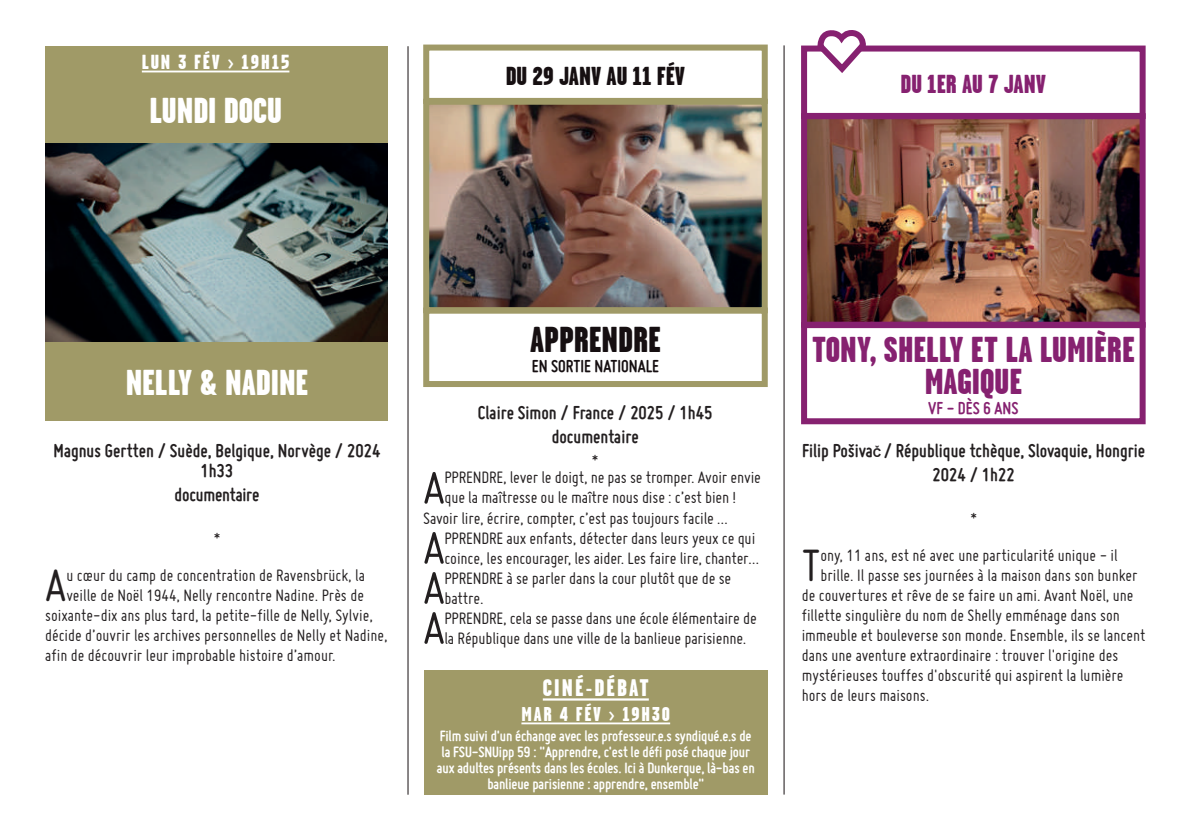
<style>
.page{position:relative;width:1191px;height:840px;background:#fff}
.page>*{position:absolute;margin:0;border:0;box-sizing:border-box;transform-origin:0 0}
.t1{font:49.2px "Miso";color:#231f20}
.t2{font:900 36px/32px "Garage Gothic";color:#862170;text-align:center}
.t3{font:900 36px "Garage Gothic";color:#fff}
.t4{font:900 36px "Garage Gothic";color:#160f11}
.t5{font:900 26px "Garage Gothic";color:#160f11}
.t6{font:900 26px "Garage Gothic";color:#862170}
.t7{font:900 24px "Garage Gothic";letter-spacing:.09em;color:#fff}
.t8{font:900 20.4px "Garage Gothic";letter-spacing:.09em;color:#fff}
.t9{font:700 20px/24px "Miso";color:#231f20;text-align:center}
.t10{font:900 20px "Garage Gothic";letter-spacing:.09em;color:#fff}
.t11{font:700 18.4px "Miso";color:#160f11}
.t12{font:700 18.4px "Miso";color:#862170}
.t13{font:18px/20px "Miso";color:#231f20}
.t14{font:700 16px/16px "Miso";letter-spacing:-.01em;color:#fff;text-align:center}
.t15{font:16px "Miso";color:#231f20}
.s1{font-family:"Arial";font-size:12px}
</style>
<div class="page">
<hr style="left:783px;top:45px;width:1px;height:749px;background:#160f11">
<img style="left:808px;top:120px;width:330px;height:200px">
<div style="left:801px;top:113px;width:344px;height:214px;border:6px solid #862170"></div>
<div style="left:801px;top:322px;width:344px;height:102px;border:6px solid #862170"></div>
<div style="left:801px;top:45px;width:344px;height:74px;border:6px solid #862170"></div>
<svg style="left:814px;top:30px;width:54px;height:43px"></svg>
<hr style="left:408px;top:46px;width:1px;height:748px;background:#160f11">
<img style="left:430px;top:106px;width:330px;height:200px">
<div style="left:423px;top:99px;width:344px;height:214px;border:6px solid #a09a67"></div>
<div style="left:423px;top:307px;width:344px;height:80px;border:6px solid #a09a67"></div>
<div style="left:423px;top:45px;width:344px;height:59px;border:6px solid #a09a67"></div>
<div style="left:424px;top:669px;width:343px;height:125px;background:#a09a67"></div>
<hr style="left:543px;top:698px;width:106px;height:2px;background:#fff">
<hr style="left:521px;top:722px;width:149px;height:2px;background:#fff">
<div style="left:45px;top:46px;width:343px;height:374px;background:#a09a67"></div>
<img style="left:46px;top:143px;width:342px;height:198px">
<hr style="left:142px;top:70px;width:147px;height:2px;background:#fff">
<p class="t8" style="left:142px;top:50px;width:149px">LUN 3 FÉV &gt; 19H15</p>
<h2 class="t3" style="left:149px;top:91px;width:134px">LUNDI DOCU</h2>
<h3 class="t5" style="left:506px;top:61px;width:181px">DU 29 JANV AU 11 FÉV</h3>
<h3 class="t6" style="left:900px;top:69px;width:147px">DU 1ER AU 7 JANV</h3>
<h2 class="t3" style="left:126px;top:363px;width:184px">NELLY &amp; NADINE</h2>
<p class="t9" style="left:54px;top:440px;width:328px;line-height:20px">Magnus Gertten / Suède, Belgique, Norvège / 2024<br>1h33</p>
<p class="t9" style="left:175px;top:482px;width:86px">documentaire</p>
<p class="t15" style="left:214px;top:529px;width:8px">*</p>
<h1 class="t1" style="left:45px;top:558px;width:23px">A</h1>
<p class="t13" style="left:66px;top:565px;width:300px">u cœur du camp de concentration de Ravensbrück, la</p>
<p class="t13" style="left:66px;top:585px;width:299px">veille de Noël 1944, Nelly rencontre Nadine. Près de</p>
<p class="t13" style="left:45px;top:605px;width:329px">soixante-dix ans plus tard, la petite-fille de Nelly, Sylvie,</p>
<p class="t13" style="left:45px;top:625px;width:344px">décide d’ouvrir les archives personnelles de Nelly et Nadine,</p>
<p class="t13" style="left:45px;top:645px;width:292px">afin de découvrir leur improbable histoire d’amour.</p>
<h2 class="t4" style="left:530px;top:319px;width:132px">APPRENDRE</h2>
<p class="t11" style="left:532px;top:355px;width:129px">EN SORTIE NATIONALE</p>
<p class="t9" style="left:478px;top:400px;width:236px">Claire Simon / France / 2025 / 1h45 documentaire</p>
<p class="t15" style="left:592px;top:451px;width:8px">*</p>
<h1 class="t1" style="left:423px;top:460px;width:23px">A</h1>
<p class="t13" style="left:444px;top:467px;width:318px">PPRENDRE, lever le doigt, ne pas se tromper. Avoir envie</p>
<p class="t13" style="left:444px;top:487px;width:293px">que la maîtresse ou le maître nous dise : c’est bien !</p>
<p class="t13" style="left:423px;top:507px;width:306px">Savoir lire, écrire, compter, c’est pas toujours facile …</p>
<h1 class="t1" style="left:423px;top:520px;width:23px">A</h1>
<p class="t13" style="left:444px;top:527px;width:316px">PPRENDRE aux enfants, détecter dans leurs yeux ce qui coince, les encourager, les aider. Les faire lire, chanter…</p>
<h1 class="t1" style="left:423px;top:560px;width:23px">A</h1>
<p class="t13" style="left:444px;top:567px;width:288px">PPRENDRE à se parler dans la cour plutôt que de se battre.</p>
<h1 class="t1" style="left:423px;top:600px;width:23px">A</h1>
<p class="t13" style="left:444px;top:607px;width:314px">PPRENDRE, cela se passe dans une école élémentaire de la République dans une ville de la banlieue parisienne.</p>
<h3 class="t7" style="left:543px;top:674px;width:107px">CINÉ-DÉBAT</h3>
<p class="t10" style="left:521px;top:702px;width:150px">MAR 4 FÉV &gt; 19H30</p>
<p class="t14" style="left:437px;top:727px;width:319px">Film suivi d'un échange avec les professeur.e.s syndiqué.e.s de la FSU-SNUipp 59 : "Apprendre, c'est le défi posé chaque jour aux adultes présents dans les écoles. Ici à Dunkerque, là-bas en banlieue parisienne : apprendre, ensemble"</p>
<h2 class="t2" style="left:812px;top:333px;width:324px">TONY, SHELLY ET LA LUMIÈRE<br>MAGIQUE</h2>
<p class="t12" style="left:928px;top:397px;width:92px">VF - DÈS 6 ANS</p>
<p class="t9" style="left:802px;top:438px;width:344px">Filip Pošiva<span class="s1">Č</span> / République tchèque, Slovaquie, Hongrie<br>2024 / 1h22</p>
<p class="t15" style="left:970px;top:508px;width:8px">*</p>
<h1 class="t1" style="left:801px;top:537px;width:20px">T</h1>
<p class="t13" style="left:820px;top:544px;width:299px">ony, 11 ans, est né avec une particularité unique - il</p>
<p class="t13" style="left:820px;top:564px;width:318px">brille. Il passe ses journées à la maison dans son bunker</p>
<p class="t13" style="left:801px;top:584px;width:333px">de couvertures et rêve de se faire un ami. Avant Noël, une</p>
<p class="t13" style="left:801px;top:604px;width:320px">fillette singulière du nom de Shelly emménage dans son</p>
<p class="t13" style="left:801px;top:624px;width:345px">immeuble et bouleverse son monde. Ensemble, ils se lancent</p>
<p class="t13" style="left:801px;top:644px;width:318px">dans une aventure extraordinaire : trouver l'origine des</p>
<p class="t13" style="left:801px;top:664px;width:323px">mystérieuses touffes d'obscurité qui aspirent la lumière</p>
<p class="t13" style="left:801px;top:684px;width:129px">hors de leurs maisons.</p>
</div>
